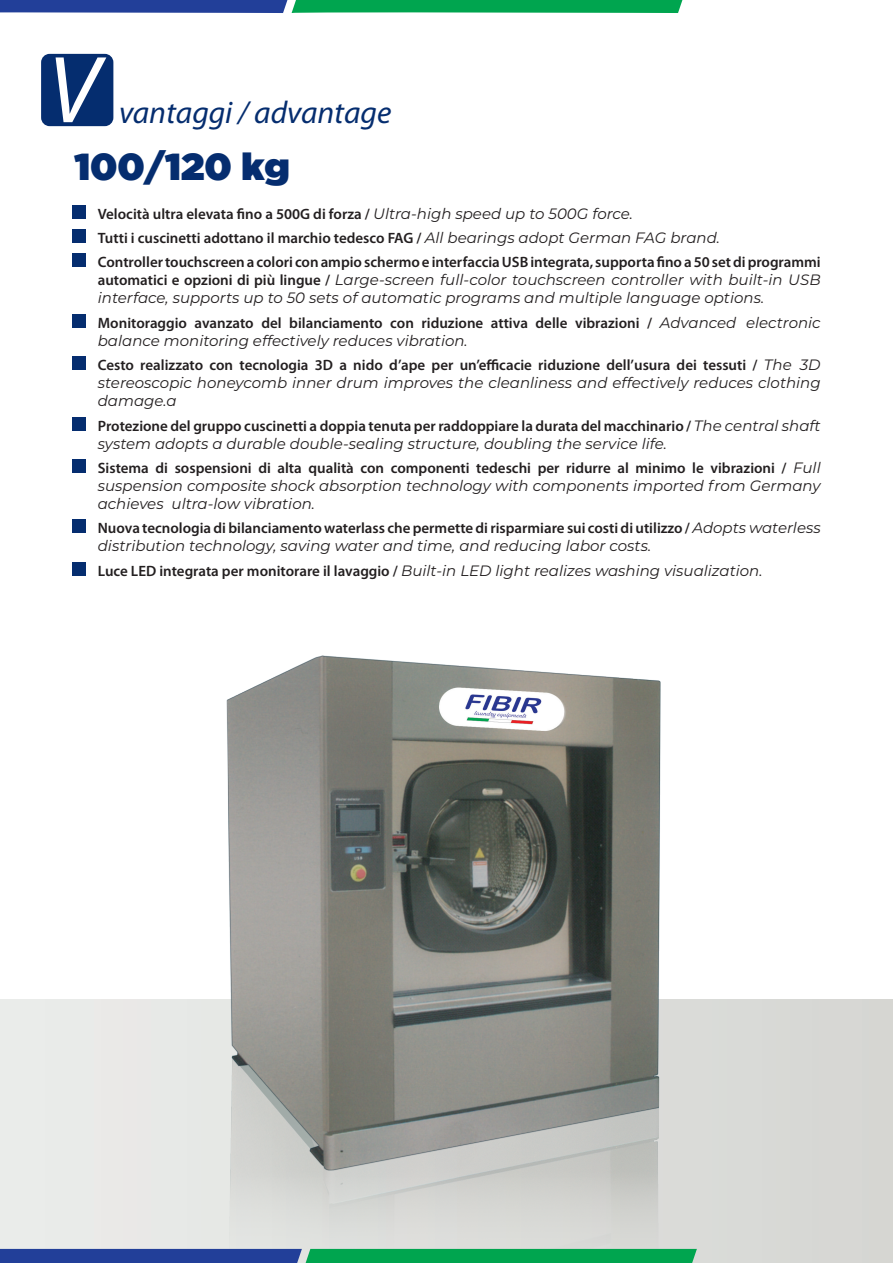
<style>
.page{position:relative;width:893px;height:1263px;background:#fff}
.page>*{position:absolute;margin:0;border:0;box-sizing:border-box;transform-origin:0 0}
.t1{font:italic 96px "Myriad Pro";color:#fff}
.t2{font:37.5px "Gotham Ultra";color:#052d6f}
.t3{font:italic 31.5px "Myriad Pro";color:#052d6f}
.t4{font:600 15px/24.5px "Myriad Pro";color:#231f20}
.t5{font:italic 15px/18px "Montserrat";color:#231f20}
.s1{font-family:"Montserrat";font-weight:400;font-style:italic}
.s2{font-family:"Myriad Pro";font-weight:600;font-style:normal}
</style>
<div class="page">
<div style="left:0;top:999px;width:893px;height:264px;background:linear-gradient(to bottom,#e1e2e0,#dfdfdd)"></div>
<div style="left:72px;top:205px;width:14px;height:14px;background:#052d6f"></div>
<div style="left:72px;top:229px;width:14px;height:14px;background:#052d6f"></div>
<div style="left:72px;top:254px;width:14px;height:13px;background:#052d6f"></div>
<div style="left:72px;top:314px;width:14px;height:14px;background:#052d6f"></div>
<div style="left:72px;top:356px;width:14px;height:14px;background:#052d6f"></div>
<div style="left:72px;top:417px;width:14px;height:14px;background:#052d6f"></div>
<div style="left:72px;top:459px;width:14px;height:14px;background:#052d6f"></div>
<div style="left:72px;top:519px;width:14px;height:14px;background:#052d6f"></div>
<div style="left:72px;top:562px;width:14px;height:14px;background:#052d6f"></div>
<img style="left:213px;top:655px;width:469px;height:594px">
<svg style="left:0;top:1249px;width:697px;height:14px;background:#127a71"></svg>
<svg style="left:0;top:0;width:683px;height:13px;background:#187f74"></svg>
<div style="left:41px;top:54px;width:72px;height:72px;background:#052d6f;border-radius:9px"></div>
<h1 class="t1" style="left:48px;top:31px;width:53px">V</h1>
<h3 class="t3" style="left:119px;top:93px;width:274px">vantaggi / advantage</h3>
<h2 class="t2" style="left:74px;top:145px;width:217px">100/120 kg</h2>
<p class="t4" style="left:98px;top:201px;width:724px">Velocità ultra elevata fino a 500G di forza / <span class="s1">Ultra-high speed up to 500G force.<br></span>Tutti i cuscinetti adottano il marchio tedesco FAG / <span class="s1">All bearings adopt German FAG brand.<br></span>Controller touchscreen a colori con ampio schermo e interfaccia USB integrata, supporta fino a 50 set di programmi</p>
<p class="t5" style="left:98px;top:271px;width:724px"><span class="s2">automatici e opzioni di più lingue /</span> Large-screen full-color touchscreen controller with built-in USB interface, supports up to 50 sets of automatic programs and multiple language options.</p>
<p class="t4" style="left:98px;top:310px;width:724px">Monitoraggio avanzato del bilanciamento con riduzione attiva delle vibrazioni / <span class="s1">Advanced electronic</span></p>
<p class="t5" style="left:98px;top:331px;width:371px">balance monitoring effectively reduces vibration.</p>
<p class="t4" style="left:98px;top:352px;width:724px">Cesto realizzato con tecnologia 3D a nido d’ape per un’efficacie riduzione dell’usura dei tessuti / <span class="s1">The 3D</span></p>
<p class="t5" style="left:98px;top:373px;width:724px">stereoscopic honeycomb inner drum improves the cleanliness and effectively reduces clothing damage.a</p>
<p class="t4" style="left:98px;top:413px;width:724px">Protezione del gruppo cuscinetti a doppia tenuta per raddoppiare la durata del macchinario / <span class="s1">The central shaft</span></p>
<p class="t5" style="left:98px;top:434px;width:571px">system adopts a durable double-sealing structure, doubling the service life.</p>
<p class="t4" style="left:98px;top:455px;width:724px">Sistema di sospensioni di alta qualità con componenti tedeschi per ridurre al minimo le vibrazioni / <span class="s1">Full</span></p>
<p class="t5" style="left:98px;top:476px;width:724px">suspension composite shock absorption technology with components imported from Germany achieves ultra-low vibration.</p>
<p class="t4" style="left:98px;top:516px;width:724px">Nuova tecnologia di bilanciamento waterlass che permette di risparmiare sui costi di utilizzo / <span class="s1">Adopts waterless</span></p>
<p class="t5" style="left:98px;top:533px;width:666px;line-height:24.5px">distribution technology, saving water and time, and reducing labor costs.<br><span class="s2">Luce LED integrata per monitorare il lavaggio /</span> Built-in LED light realizes washing visualization.</p>
</div>
